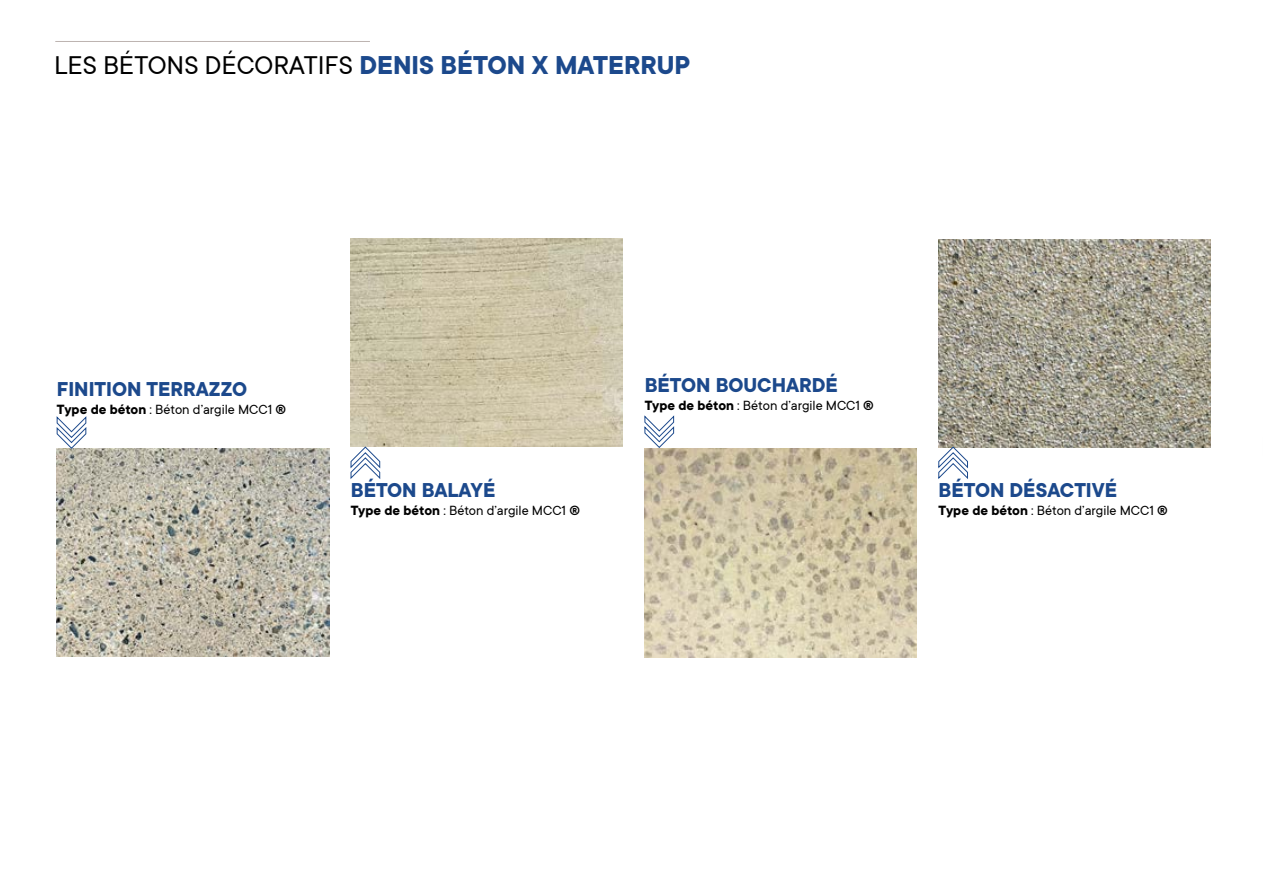
<style>
.page{position:relative;width:1263px;height:893px;background:#fff}
.page>*{position:absolute;margin:0;border:0;box-sizing:border-box;transform-origin:0 0}
.t1{font:28.5px "TT Commons";color:#000}
.t2{font:700 22.2px "TT Commons";color:#1c498c}
.t3{font:14.7px "TT Commons";color:#000}
.s1{font-weight:700;color:#1c498c}
.s2{font-weight:700}
</style>
<div class="page">
<img style="left:351px;top:238px;width:272px;height:208px">
<img style="left:57px;top:449px;width:272px;height:208px">
<svg style="left:57px;top:416px;width:29px;height:33px"></svg>
<svg style="left:351px;top:447px;width:29px;height:32px"></svg>
<img style="left:938px;top:240px;width:273px;height:208px">
<svg style="left:938px;top:447px;width:30px;height:32px"></svg>
<img style="left:645px;top:449px;width:272px;height:208px">
<svg style="left:644px;top:416px;width:30px;height:32px"></svg>
<hr style="left:55px;top:41px;width:315px;height:1px;background:#bcb3b0">
<h1 class="t1" style="left:54px;top:50px;width:638px">LES BÉTONS DÉCORATIFS <span class="s1">DENIS BÉTON X MATERRUP</span></h1>
<h2 class="t2" style="left:57px;top:377px;width:192px">FINITION TERRAZZO</h2>
<p class="t3" style="left:57px;top:401px;width:231px"><span class="s2">Type de béton</span> : Béton d’argile MCC1 <span class="s2">®</span></p>
<h2 class="t2" style="left:351px;top:478px;width:146px">BÉTON BALAYÉ</h2>
<p class="t3" style="left:351px;top:502px;width:231px"><span class="s2">Type de béton</span> : Béton d’argile MCC1 <span class="s2">®</span></p>
<h2 class="t2" style="left:645px;top:373px;width:195px">BÉTON BOUCHARDÉ</h2>
<p class="t3" style="left:645px;top:398px;width:231px"><span class="s2">Type de béton</span> : Béton d’argile MCC1 <span class="s2">®</span></p>
<h2 class="t2" style="left:938px;top:478px;width:180px">BÉTON DÉSACTIVÉ</h2>
<p class="t3" style="left:938px;top:502px;width:231px"><span class="s2">Type de béton</span> : Béton d’argile MCC1 <span class="s2">®</span></p>
</div>
